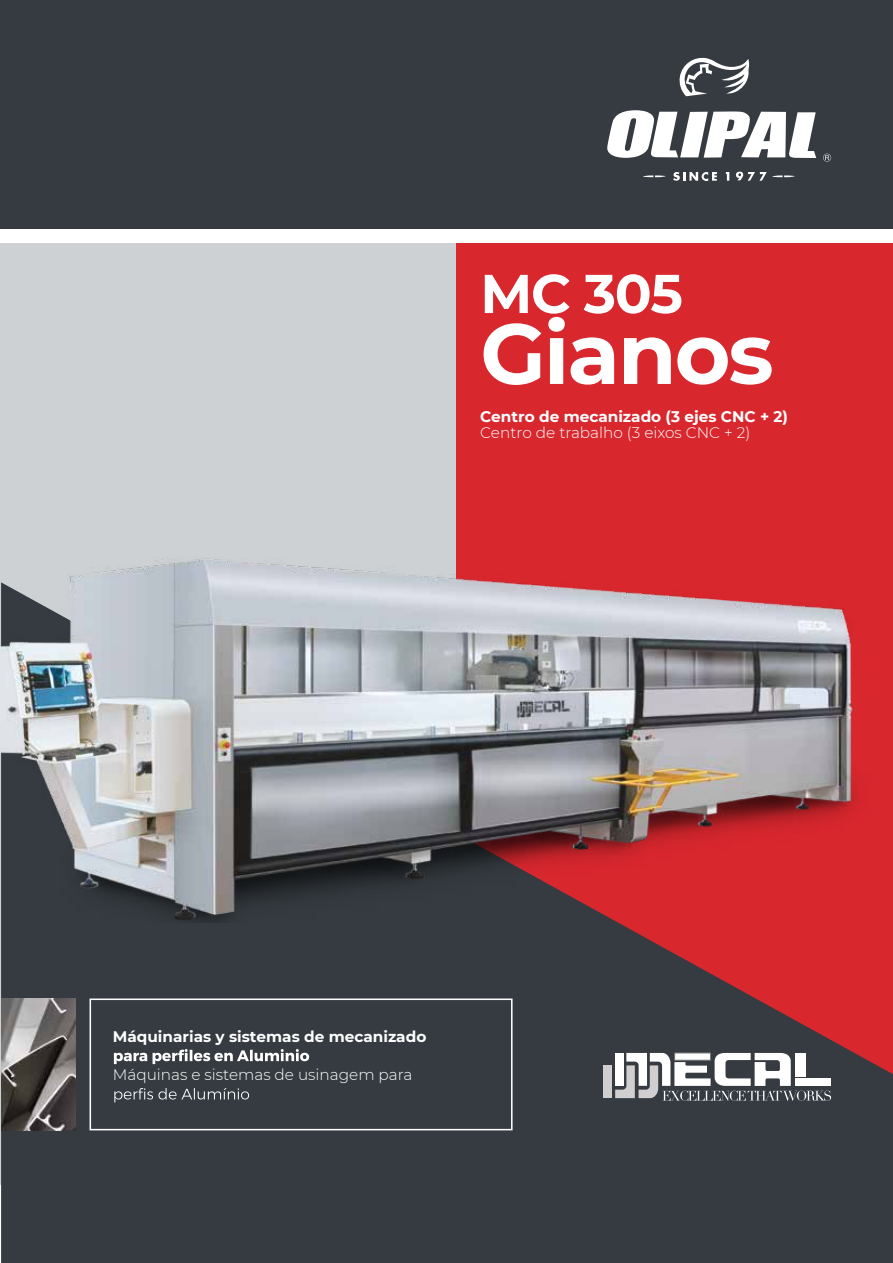
<style>
.page{position:relative;width:893px;height:1263px;background:#fff}
.page>*{position:absolute;margin:0;border:0;box-sizing:border-box;transform-origin:0 0}
.t1{font:700 85.2px "Montserrat";letter-spacing:-.025em;color:#fff}
.t2{font:700 54.6px "Montserrat";color:#fff}
.t3{font:700 15.3px "Montserrat";color:#fff}
.t4{font:300 15.3px "Montserrat";color:#fff}
</style>
<div class="page">
<div style="left:0;top:243px;width:457px;height:941px;background:#ced1d3"></div>
<div style="left:457px;top:243px;width:436px;height:879px;background:#d9272e"></div>
<svg style="left:1px;top:922px;width:892px;height:341px;fill:#353b40"></svg>
<div style="left:0;top:0;width:893px;height:228px;background:#353b40"></div>
<svg style="left:114px;top:1049px;width:195px;height:15px"></svg>
<svg style="left:114px;top:1088px;width:135px;height:14px"></svg>
<div style="left:90px;top:998px;width:423px;height:132px;border:2px solid #fff"></div>
<img style="left:1px;top:998px;width:75px;height:132px">
<img style="left:0;top:550px;width:858px;height:372px">
<svg style="left:823px;top:154px;width:8px;height:8px"></svg>
<svg style="left:607px;top:110px;width:209px;height:48px"></svg>
<svg style="left:679px;top:57px;width:71px;height:39px"></svg>
<svg style="left:643px;top:175px;width:22px;height:2px"></svg>
<svg style="left:673px;top:172px;width:44px;height:9px"></svg>
<svg style="left:726px;top:172px;width:3px;height:9px"></svg>
<svg style="left:736px;top:172px;width:58px;height:9px"></svg>
<div style="left:603px;top:1065px;width:8px;height:33px;background:#d0cecf"></div>
<svg style="left:615px;top:1053px;width:216px;height:48px"></svg>
<h2 class="t2" style="left:480px;top:260px;width:204px">MC 305</h2>
<h1 class="t1" style="left:480px;top:301px;width:295px">Gianos</h1>
<p class="t3" style="left:480px;top:407px;width:309px">Centro de mecanizado (3 ejes CNC + 2)</p>
<p class="t4" style="left:480px;top:423px;width:272px">Centro de trabalho (3 eixos CNC + 2)</p>
<p class="t3" style="left:113px;top:1027px;width:315px">Máquinarias y sistemas de mecanizado</p>
<p class="t4" style="left:113px;top:1065px;width:301px">Máquinas e sistemas de usinagem para</p>
</div>
